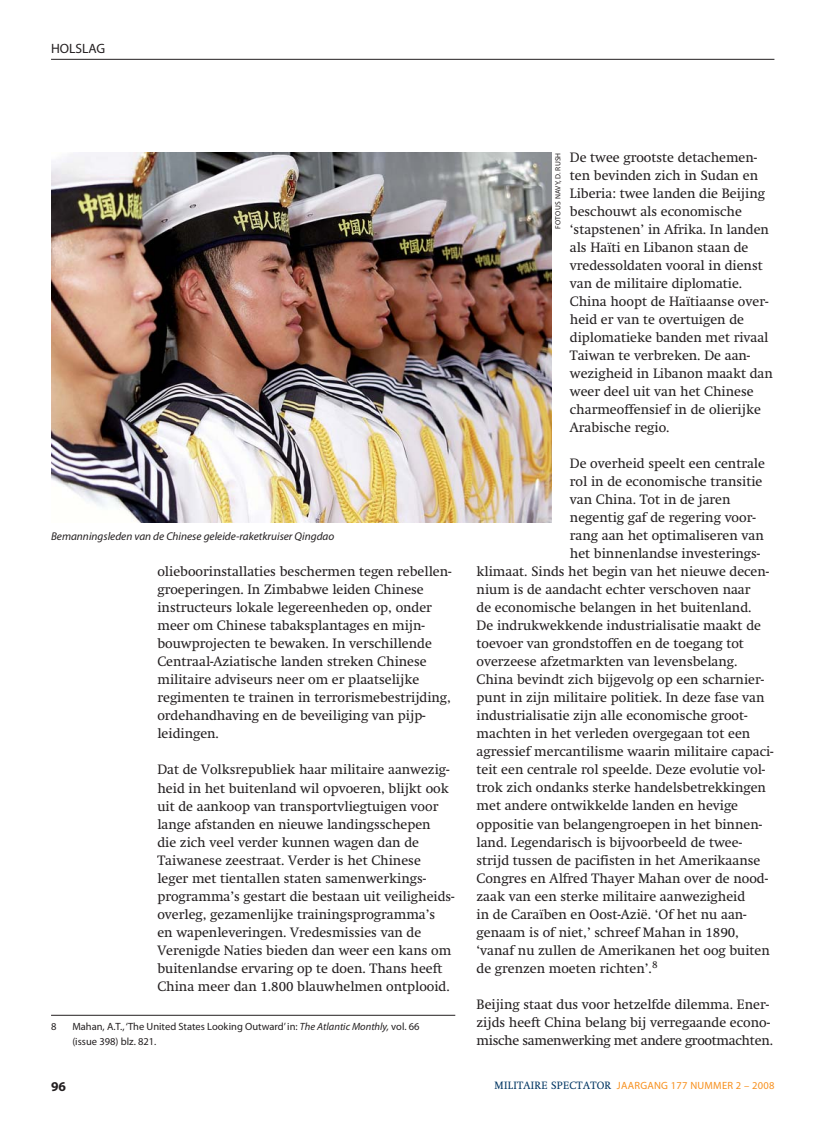
<style>
.page{position:relative;width:817px;height:1136px;background:#fff}
.page>*{position:absolute;margin:0;border:0;box-sizing:border-box;transform-origin:0 0}
.t1{font:13.5px/18px "Swift";color:#231f20}
.t2{font:13.5px "Myriad Pro";color:#231f20}
.t3{font:700 13.5px "Myriad Pro";color:#231f20}
.t4{font:italic 11.25px "Myriad Pro";color:#231f20}
.t5{font:10.5px/15px "Myriad Pro";color:#231f20}
.t6{font:10.5px "Myriad Pro";letter-spacing:.025em;color:#f7901e}
.t7{font:7.5px "Myriad Pro";letter-spacing:.02em;color:#231f20}
.s1{font-style:italic}
.s2{font-family:"Swift";color:#003562}
</style>
<div class="page">
<hr style="left:51px;top:59px;width:723px;height:1px;background:#231f20">
<img style="left:51px;top:152px;width:500px;height:370px">
<hr style="left:51px;top:1014px;width:404px;height:1px;background:#231f20">
<p class="t2" style="left:51px;top:43px;width:56px">HOLSLAG</p>
<p class="t4" style="left:51px;top:532px;width:285px">Bemanningsleden van de Chinese geleide-raketkruiser Qingdao</p>
<p class="t1" style="left:157px;top:564px;width:295px">olieboorinstallaties beschermen tegen rebellen&shy;groeperingen. In Zimbabwe leiden Chinese instructeurs lokale legereenheden op, onder meer om Chinese tabaksplantages en mijn&shy;bouwprojecten te bewaken. In verschillende Centraal-Aziatische landen streken Chinese militaire adviseurs neer om er plaatselijke regimenten te trainen in terrorismebestrijding, ordehandhaving en de beveiliging van pijp&shy;leidingen.</p>
<p class="t1" style="left:157px;top:762px;width:298px">Dat de Volksrepubliek haar militaire aanwezig&shy;heid in het buitenland wil opvoeren, blijkt ook uit de aankoop van transportvliegtuigen voor lange afstanden en nieuwe landingsschepen<br>die zich veel verder kunnen wagen dan de Taiwanese zeestraat. Verder is het Chinese leger met tientallen staten samenwerkings&shy;programma’s gestart die bestaan uit veiligheids&shy;overleg, gezamenlijke trainingsprogramma’s<br>en wapenleveringen. Vredesmissies van de Verenigde Naties bieden dan weer een kans om buitenlandse ervaring op te doen. Thans heeft China meer dan 1.800 blauwhelmen ontplooid.</p>
<p class="t5" style="left:51px;top:1019px;width:7px">8</p>
<p class="t5" style="left:72px;top:1019px;width:348px">Mahan, A.T., ‘The United States Looking Outward’ in: <span class="s1">The Atlantic Monthly,</span> vol. 66 (issue 398) blz. 821.</p>
<p class="t1" style="left:569px;top:150px;width:204px">De twee grootste detachemen&shy;ten bevinden zich in Sudan en<br>Liberia: twee landen die Beijing beschouwt als economische ‘stapstenen’ in Afrika. In landen als Haïti en Libanon staan de vredessoldaten vooral in dienst van de militaire diplomatie.<br>China hoopt de Haïtiaanse over&shy;heid er van te overtuigen de diplomatieke banden met rivaal<br>Taiwan te verbreken. De aan&shy;wezigheid in Libanon maakt dan weer deel uit van het Chinese charmeoffensief in de olierijke<br>Arabische regio.</p>
<p class="t1" style="left:569px;top:456px;width:196px">De overheid speelt een centrale</p>
<p class="t1" style="left:569px;top:474px;width:194px">rol in de economische transitie</p>
<p class="t1" style="left:569px;top:492px;width:162px">van China. Tot in de jaren</p>
<p class="t1" style="left:569px;top:510px;width:187px">negentig gaf de regering voor-</p>
<p class="t1" style="left:569px;top:528px;width:195px">rang aan het optimaliseren van</p>
<p class="t1" style="left:569px;top:546px;width:192px">het binnenlandse investerings-</p>
<p class="t1" style="left:476px;top:564px;width:294px">klimaat. Sinds het begin van het nieuwe decen-</p>
<p class="t1" style="left:476px;top:582px;width:275px">nium is de aandacht echter verschoven naar</p>
<p class="t1" style="left:476px;top:600px;width:276px">de economische belangen in het buitenland.</p>
<p class="t1" style="left:476px;top:618px;width:286px">De indrukwekkende industrialisatie maakt de</p>
<p class="t1" style="left:476px;top:636px;width:269px">toevoer van grondstoffen en de toegang tot</p>
<p class="t1" style="left:476px;top:654px;width:262px">overzeese afzetmarkten van levensbelang.</p>
<p class="t1" style="left:476px;top:672px;width:289px">China bevindt zich bijgevolg op een scharnier-</p>
<p class="t1" style="left:476px;top:690px;width:289px">punt in zijn militaire politiek. In deze fase van</p>
<p class="t1" style="left:476px;top:708px;width:272px">industrialisatie zijn alle economische groot-</p>
<p class="t1" style="left:476px;top:726px;width:275px">machten in het verleden overgegaan tot een</p>
<p class="t1" style="left:476px;top:744px;width:298px">agressief mercantilisme waarin militaire capaci-</p>
<p class="t1" style="left:476px;top:762px;width:290px">teit een centrale rol speelde. Deze evolutie vol-</p>
<p class="t1" style="left:476px;top:780px;width:291px">trok zich ondanks sterke handelsbetrekkingen</p>
<p class="t1" style="left:476px;top:798px;width:263px">met andere ontwikkelde landen en hevige</p>
<p class="t1" style="left:476px;top:816px;width:287px">oppositie van belangengroepen in het binnen-</p>
<p class="t1" style="left:476px;top:834px;width:267px">land. Legendarisch is bijvoorbeeld de twee-</p>
<p class="t1" style="left:476px;top:852px;width:285px">strijd tussen de pacifisten in het Amerikaanse</p>
<p class="t1" style="left:476px;top:870px;width:293px">Congres en Alfred Thayer Mahan over de nood-</p>
<p class="t1" style="left:476px;top:888px;width:270px">zaak van een sterke militaire aanwezigheid</p>
<p class="t1" style="left:476px;top:906px;width:271px">in de Caraïben en Oost-Azië. ‘Of het nu aan-</p>
<p class="t1" style="left:476px;top:924px;width:264px">genaam is of niet,’ schreef Mahan in 1890,</p>
<p class="t1" style="left:476px;top:942px;width:295px">‘vanaf nu zullen de Amerikanen het oog buiten</p>
<p class="t1" style="left:476px;top:960px;width:182px">de grenzen moeten richten’.<sup>8</sup></p>
<p class="t1" style="left:476px;top:996px;width:298px">Beijing staat dus voor hetzelfde dilemma. Ener&shy;zijds heeft China belang bij verregaande econo&shy;mische samenwerking met andere grootmachten.</p>
<p class="t7" style="left:555px;top:229px;width:78px;rotate:-90deg">FOTO US NAVY, D. RUSH</p>
<p class="t3" style="left:51px;top:1081px;width:16px">96</p>
<p class="t6" style="left:494px;top:1080px;width:281px"><span class="s2">MILITAIRE SPECTATOR</span> JAARGANG 177 NUMMER 2 – 2008</p>
</div>
